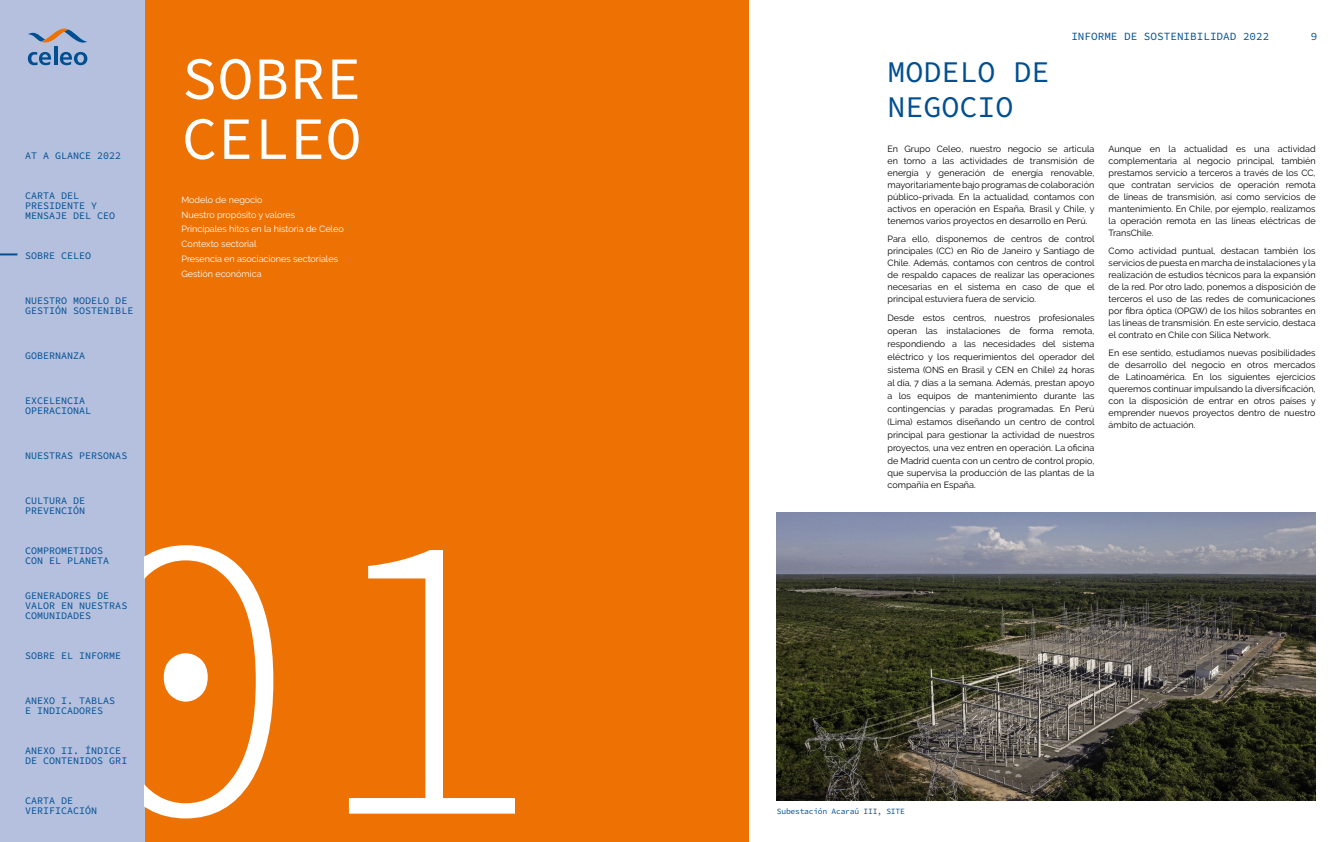
<style>
.page{position:relative;width:1344px;height:842px;background:#fff}
.page>*{position:absolute;margin:0;border:0;box-sizing:border-box;transform-origin:0 0}
.t1{font:300 400px "Source Code Pro";color:#fff}
.t2{font:60px/60px "Source Code Pro";color:#fff}
.t3{font:30px/35px "Source Code Pro";color:#004f91}
.t4{font:11px "Source Code Pro";color:#004f91}
.t5{font:10px/10px "Source Code Pro";color:#004f91}
.t6{font:9px/12px "Raleway";color:#000;text-align:justify}
.t7{font:9px/14.8px "Raleway";color:#fff}
.t8{font:8px "Source Code Pro";letter-spacing:-.03em;color:#004f91}
</style>
<div class="page">
<div style="left:0;top:0;width:151px;height:842px;background:#b5c0de"></div>
<svg style="left:28px;top:52px;width:23px;height:13px"></svg>
<hr style="left:54px;top:46px;width:3px;height:19px;background:#004f91">
<svg style="left:60px;top:52px;width:27px;height:13px"></svg>
<svg style="left:28px;top:29px;width:59px;height:14px"></svg>
<img style="left:777px;top:512px;width:538px;height:288px">
<div style="left:145px;top:0;width:603px;height:842px;background:#ee7203"></div>
<svg style="left:0;top:253px;width:17px;height:2px"></svg>
<p class="t5" style="left:25px;top:151px;width:97px">AT A GLANCE 2022</p>
<p class="t5" style="left:25px;top:191px;width:91px">CARTA DEL<br>PRESIDENTE Y<br>MENSAJE DEL CEO</p>
<p class="t5" style="left:25px;top:251px;width:67px">SOBRE CELEO</p>
<p class="t5" style="left:25px;top:296px;width:110px">NUESTRO MODELO DE<br>GESTIÓN SOSTENIBLE</p>
<p class="t5" style="left:25px;top:351px;width:61px">GOBERNANZA</p>
<p class="t5" style="left:25px;top:396px;width:67px">EXCELENCIA<br>OPERACIONAL</p>
<p class="t5" style="left:25px;top:451px;width:104px">NUESTRAS PERSONAS</p>
<p class="t5" style="left:25px;top:496px;width:61px">CULTURA DE<br>PREVENCIÓN</p>
<h2 class="t2" style="left:181px;top:51px;width:182px">SOBRE<br>CELEO</h2>
<p class="t7" style="left:181px;top:192px;width:164px">Modelo de negocio<br>Nuestro propósito y valores<br>Principales hitos en la historia de Celeo<br>Contexto sectorial<br>Presencia en asociaciones sectoriales<br>Gestión económica</p>
<h1 class="t1" style="left:66px;top:390px;width:482px">01</h1>
<p class="t5" style="left:25px;top:546px;width:85px">COMPROMETIDOS<br>CON EL PLANETA</p>
<p class="t5" style="left:25px;top:591px;width:104px">GENERADORES DE<br>VALOR EN NUESTRAS<br>COMUNIDADES</p>
<p class="t5" style="left:25px;top:651px;width:97px">SOBRE EL INFORME</p>
<p class="t5" style="left:25px;top:696px;width:91px">ANEXO I. TABLAS<br>E INDICADORES</p>
<p class="t5" style="left:25px;top:746px;width:104px">ANEXO II. ÍNDICE<br>DE CONTENIDOS GRI</p>
<p class="t5" style="left:25px;top:796px;width:73px">CARTA DE<br>VERIFICACIÓN</p>
<h3 class="t3" style="left:887px;top:55px;width:163px">MODELO DE<br>NEGOCIO</h3>
<p class="t4" style="left:1071px;top:28px;width:199px">INFORME DE SOSTENIBILIDAD 2022</p>
<p class="t4" style="left:1311px;top:28px;width:8px">9</p>
<p class="t6" style="left:887px;top:143px;width:209px">En Grupo Celeo, nuestro negocio se articula en torno a las actividades de transmisión de energía y generación de energía renovable, mayoritariamente bajo programas de colaboración público-privada. En la actualidad, contamos con activos en operación en España, Brasil y Chile, y tenemos varios proyectos en desarrollo en Perú.</p>
<p class="t6" style="left:887px;top:233px;width:209px">Para ello, disponemos de centros de control principales (CC) en Río de Janeiro y Santiago de Chile. Además, contamos con centros de control de respaldo capaces de realizar las operaciones necesarias en el sistema en caso de que el principal estuviera fuera de servicio.</p>
<p class="t6" style="left:887px;top:311px;width:209px;line-height:13px">Desde estos centros, nuestros profesionales operan las instalaciones de forma remota, respondiendo a las necesidades del sistema eléctrico y los requerimientos del operador del sistema (ONS en Brasil y CEN en Chile) 24 horas al día, 7 días a la semana. Además, prestan apoyo a los equipos de mantenimiento durante las contingencias y paradas programadas. En Perú (Lima) estamos diseñando un centro de control principal para gestionar la actividad de nuestros proyectos, una vez entren en operación. La oficina de Madrid cuenta con un centro de control propio,</p>
<p class="t6" style="left:887px;top:467px;width:208px">que supervisa la producción de las plantas de la compañía en España.</p>
<p class="t6" style="left:1108px;top:143px;width:208px">Aunque en la actualidad es una actividad complementaria al negocio principal, también prestamos servicio a terceros a través de los CC, que contratan servicios de operación remota de líneas de transmisión, así como servicios de mantenimiento. En Chile, por ejemplo, realizamos la operación remota en las líneas eléctricas de TransChile.</p>
<p class="t6" style="left:1108px;top:245px;width:208px">Como actividad puntual, destacan también los servicios de puesta en marcha de instalaciones y la realización de estudios técnicos para la expansión de la red. Por otro lado, ponemos a disposición de terceros el uso de las redes de comunicaciones por fibra óptica (OPGW) de los hilos sobrantes en las líneas de transmisión. En este servicio, destaca el contrato en Chile con Silica Network.</p>
<p class="t6" style="left:1108px;top:347px;width:209px">En ese sentido, estudiamos nuevas posibilidades de desarrollo del negocio en otros mercados de Latinoamérica. En los siguientes ejercicios queremos continuar impulsando la diversificación, con la disposición de entrar en otros países y emprender nuevos proyectos dentro de nuestro ámbito de actuación.</p>
<p class="t8" style="left:777px;top:805px;width:129px">Subestación Acaraú III, SITE</p>
</div>
